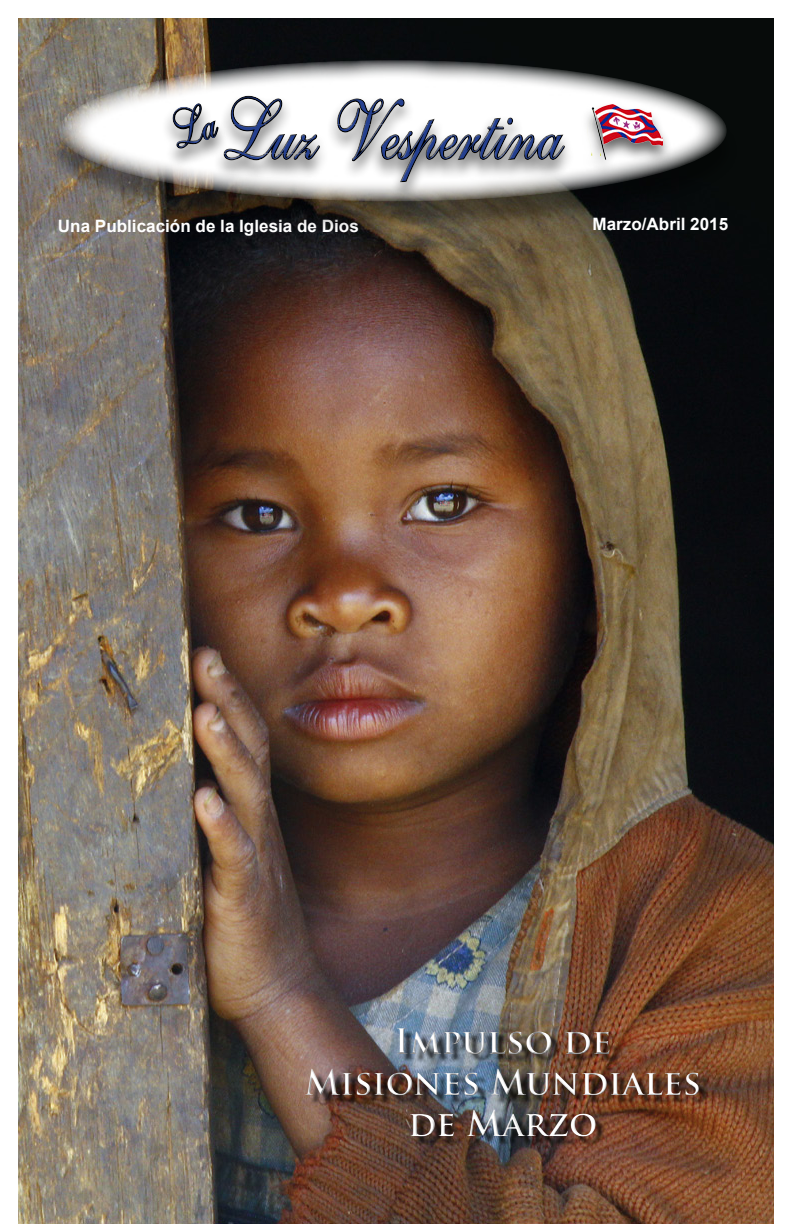
<style>
.page{position:relative;width:792px;height:1224px;background:#fff}
.page>*{position:absolute;margin:0;border:0;box-sizing:border-box;transform-origin:0 0}
.t1{font:85.4px "Elegance";color:#25408f;scale:.77 1}
.t2{font:700 34.4px/41.2px "Trajan Pro";color:#fff;text-align:center}
.t3{font:700 17px "Arial";color:#fff}
</style>
<div class="page">
<img style="left:18px;top:18px;width:756px;height:1205px">
<div style="left:48px;top:69px;width:689px;height:164px;background:#000;opacity:.35"></div>
<svg style="left:59px;top:60px;width:668px;height:141px"></svg>
<div style="left:213px;top:94px;width:361px;height:108px;background:#000;opacity:.6"></div>
<div style="left:222px;top:94px;width:344px;height:89px;background:#fff"></div>
<div style="left:222px;top:97px;width:344px;height:87px;background:#000;opacity:.75"></div>
<div style="left:579px;top:103px;width:95px;height:76px;background:#000;opacity:.6"></div>
<img style="left:587px;top:104px;width:76px;height:56px">
<div style="left:162px;top:102px;width:67px;height:67px;background:#fff"></div>
<div style="left:308px;top:1031px;width:401px;height:116px;background:#000;opacity:.75"></div>
<div style="left:304px;top:1028px;width:396px;height:110px;background:#000;opacity:.75"></div>
<svg style="left:165px;top:96px;width:400px;height:86px"></svg>
<h1 class="t1" style="left:213px;top:81px;width:442px">Luz Vespertina</h1>
<p class="t3" style="left:58px;top:215px;width:302px">Una Publicación de la Iglesia de Dios</p>
<p class="t3" style="left:593px;top:213px;width:137px">Marzo/Abril 2015</p>
<h2 class="t2" style="left:304px;top:1021px;width:398px">Impulso de<br>Misiones Mundiales de Marzo</h2>
</div>
